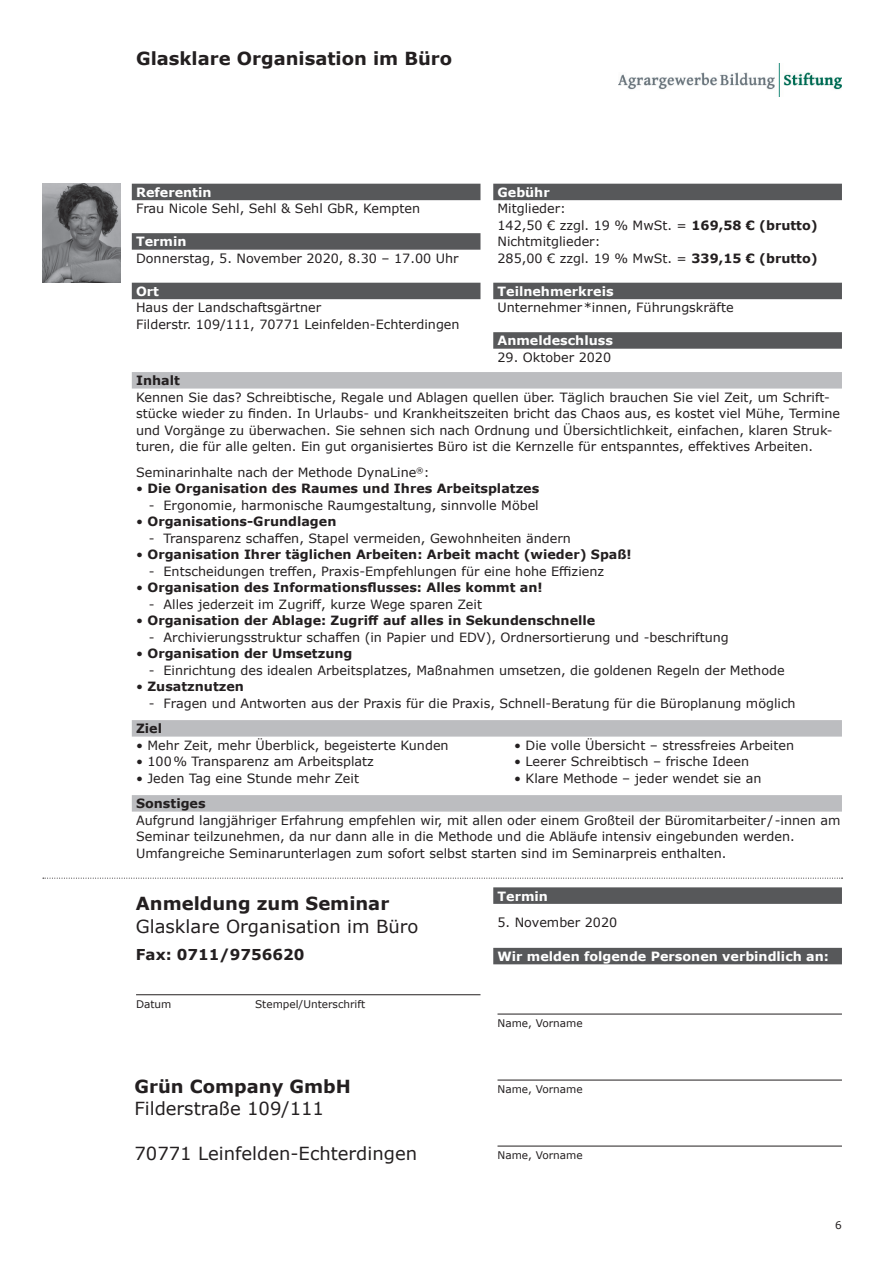
<style>
.page{position:relative;width:893px;height:1263px;background:#fff}
.page>*{position:absolute;margin:0;border:0;box-sizing:border-box;transform-origin:0 0}
.t1{font:18px "Verdana";color:#231f20}
.t2{font:700 18px "Verdana";color:#231f20}
.t3{font:700 15px "Verdana";color:#231f20}
.t4{font:12.75px/16.5px "Verdana";color:#231f20}
.t5{font:700 12.75px "Verdana";color:#231f20}
.t6{font:700 12.75px "Verdana";color:#fff}
.t7{font:10.5px "Verdana";color:#231f20}
.s1{font-weight:700}
.s2{font-weight:400}
.s3{font-weight:400;font-size:18px;color:#fff}
</style>
<div class="page">
<div style="left:132px;top:184px;width:348px;height:16px;background:#57585a"></div>
<div style="left:132px;top:233px;width:348px;height:17px;background:#57585a"></div>
<div style="left:132px;top:283px;width:348px;height:16px;background:#57585a"></div>
<div style="left:493px;top:184px;width:349px;height:16px;background:#57585a"></div>
<div style="left:493px;top:283px;width:349px;height:16px;background:#57585a"></div>
<div style="left:493px;top:332px;width:349px;height:17px;background:#57585a"></div>
<div style="left:493px;top:948px;width:349px;height:16px;background:#57585a"></div>
<hr style="left:497px;top:1014px;width:345px;height:1px;background:#231f20">
<hr style="left:497px;top:1080px;width:345px;height:1px;background:#231f20">
<hr style="left:497px;top:1146px;width:345px;height:1px;background:#231f20">
<hr style="left:136px;top:994px;width:344px;height:1px;background:#231f20">
<div style="left:493px;top:887px;width:349px;height:17px;background:#57585a"></div>
<div style="left:132px;top:372px;width:710px;height:17px;background:#bcbdc0"></div>
<div style="left:132px;top:720px;width:710px;height:17px;background:#bcbdc0"></div>
<div style="left:132px;top:795px;width:710px;height:17px;background:#bcbdc0"></div>
<svg style="left:43px;top:878px;width:800px;height:1px"></svg>
<img style="left:43px;top:184px;width:77px;height:99px">
<img style="left:618px;top:64px;width:224px;height:33px">
<h1 class="t2" style="left:136px;top:45px;width:318px">Glasklare Organisation im Büro</h1>
<p class="t6" style="left:136px;top:183px;width:77px">Referentin</p>
<p class="t4" style="left:136px;top:200px;width:286px">Frau Nicole Sehl, Sehl &amp; Sehl GbR, Kempten</p>
<p class="t6" style="left:136px;top:233px;width:52px">Termin</p>
<p class="t4" style="left:136px;top:250px;width:324px">Donnerstag, 5. November 2020, 8.30 – 17.00 Uhr</p>
<p class="t6" style="left:136px;top:282px;width:24px">Ort</p>
<p class="t4" style="left:136px;top:299px;width:325px">Haus der Landschaftsgärtner<br>Filderstr. 109/111, 70771 Leinfelden-Echterdingen</p>
<p class="t6" style="left:497px;top:183px;width:54px">Gebühr</p>
<p class="t4" style="left:497px;top:200px;width:322px">Mitglieder:<br>142,50 € zzgl. 19 % MwSt. = <span class="s1">169,58 € (brutto)<br></span>Nichtmitglieder:<br>285,00 € zzgl. 19 % MwSt. = <span class="s1">339,15 € (brutto)</span></p>
<p class="t6" style="left:497px;top:282px;width:118px">Teilnehmerkreis</p>
<p class="t4" style="left:497px;top:299px;width:238px">Unternehmer*innen, Führungskräfte</p>
<p class="t6" style="left:497px;top:332px;width:117px">Anmeldeschluss</p>
<p class="t4" style="left:497px;top:349px;width:115px">29. Oktober 2020</p>
<p class="t5" style="left:136px;top:372px;width:45px">Inhalt</p>
<p class="t4" style="left:136px;top:389px;width:706px">Kennen Sie das? Schreibtische, Regale und Ablagen quellen über. Täglich brauchen Sie viel Zeit, um Schrift&shy;stücke wieder zu finden. In Urlaubs- und Krankheitszeiten bricht das Chaos aus, es kostet viel Mühe, Termine und Vorgänge zu überwachen. Sie sehnen sich nach Ordnung und Übersichtlichkeit, einfachen, klaren Struk&shy;turen, die für alle gelten. Ein gut organisiertes Büro ist die Kernzelle für entspanntes, effektives Arbeiten.</p>
<p class="t4" style="left:136px;top:464px;width:295px">Seminarinhalte nach der Methode DynaLine<sup>®</sup>:</p>
<p class="t5" style="left:136px;top:480px;width:405px"><span class="s2">•</span> Die Organisation des Raumes und Ihres Arbeitsplatzes</p>
<p class="t4" style="left:149px;top:497px;width:391px">- Ergonomie, harmonische Raumgestaltung, sinnvolle Möbel</p>
<p class="t5" style="left:136px;top:513px;width:202px"><span class="s2">•</span> Organisations-Grundlagen</p>
<p class="t4" style="left:149px;top:530px;width:424px">- Transparenz schaffen, Stapel vermeiden, Gewohnheiten ändern</p>
<p class="t5" style="left:136px;top:546px;width:497px"><span class="s2">•</span> Organisation Ihrer täglichen Arbeiten: Arbeit macht (wieder) Spaß!</p>
<p class="t4" style="left:149px;top:563px;width:457px">- Entscheidungen treffen, Praxis-Empfehlungen für eine hohe Effizienz</p>
<p class="t5" style="left:136px;top:579px;width:408px"><span class="s2">•</span> Organisation des Informationsflusses: Alles kommt an!</p>
<p class="t4" style="left:149px;top:596px;width:335px">- Alles jederzeit im Zugriff, kurze Wege sparen Zeit</p>
<p class="t5" style="left:136px;top:612px;width:461px"><span class="s2">•</span> Organisation der Ablage: Zugriff auf alles in Sekundenschnelle</p>
<p class="t4" style="left:149px;top:629px;width:582px">- Archivierungsstruktur schaffen (in Papier und EDV), Ordnersortierung und -beschriftung</p>
<p class="t5" style="left:136px;top:645px;width:218px"><span class="s2">•</span> Organisation der Umsetzung</p>
<p class="t4" style="left:149px;top:662px;width:637px">- Einrichtung des idealen Arbeitsplatzes, Maßnahmen umsetzen, die goldenen Regeln der Methode</p>
<p class="t5" style="left:136px;top:678px;width:109px"><span class="s2">•</span> Zusatznutzen</p>
<p class="t4" style="left:149px;top:695px;width:648px">- Fragen und Antworten aus der Praxis für die Praxis, Schnell-Beratung für die Büroplanung möglich</p>
<p class="t5" style="left:136px;top:720px;width:28px">Ziel</p>
<p class="t4" style="left:136px;top:737px;width:314px">• Mehr Zeit, mehr Überblick, begeisterte Kunden</p>
<p class="t4" style="left:514px;top:737px;width:282px">• Die volle Übersicht – stressfreies Arbeiten</p>
<p class="t4" style="left:136px;top:753px;width:239px">• 100% Transparenz am Arbeitsplatz</p>
<p class="t4" style="left:514px;top:753px;width:237px">• Leerer Schreibtisch – frische Ideen</p>
<p class="t4" style="left:136px;top:770px;width:224px">• Jeden Tag eine Stunde mehr Zeit</p>
<p class="t4" style="left:514px;top:770px;width:249px">• Klare Methode – jeder wendet sie an</p>
<p class="t5" style="left:136px;top:795px;width:71px">Sonstiges</p>
<p class="t4" style="left:136px;top:812px;width:706px">Aufgrund langjähriger Erfahrung empfehlen wir, mit allen oder einem Großteil der Büromitarbeiter / -innen am<br>Seminar teilzunehmen, da nur dann alle in die Methode und die Abläufe intensiv eingebunden werden.<br>Umfangreiche Seminarunterlagen zum sofort selbst starten sind im Seminarpreis enthalten.</p>
<h1 class="t2" style="left:136px;top:891px;width:255px">Anmeldung zum Seminar</h1>
<h1 class="t1" style="left:136px;top:914px;width:284px">Glasklare Organisation im Büro</h1>
<p class="t3" style="left:136px;top:944px;width:284px">Fax: 0711/9756620 <span class="s3">Code: BT 1)</span></p>
<p class="t7" style="left:136px;top:997px;width:37px">Datum</p>
<p class="t7" style="left:255px;top:997px;width:112px">Stempel/Unterschrift</p>
<h1 class="t2" style="left:134px;top:1073px;width:218px">Grün Company GmbH</h1>
<h1 class="t1" style="left:134px;top:1096px;width:191px">Filderstraße 109/111</h1>
<h1 class="t1" style="left:134px;top:1141px;width:284px">70771 Leinfelden-Echterdingen</h1>
<p class="t6" style="left:497px;top:887px;width:52px">Termin</p>
<p class="t4" style="left:497px;top:914px;width:121px">5. November 2020</p>
<p class="t6" style="left:497px;top:947px;width:333px">Wir melden folgende Personen verbindlich an:</p>
<p class="t7" style="left:497px;top:1016px;width:87px">Name, Vorname</p>
<p class="t7" style="left:497px;top:1082px;width:87px">Name, Vorname</p>
<p class="t7" style="left:497px;top:1148px;width:87px">Name, Vorname</p>
<p class="t7" style="left:835px;top:1217px;width:8px">6</p>
</div>
